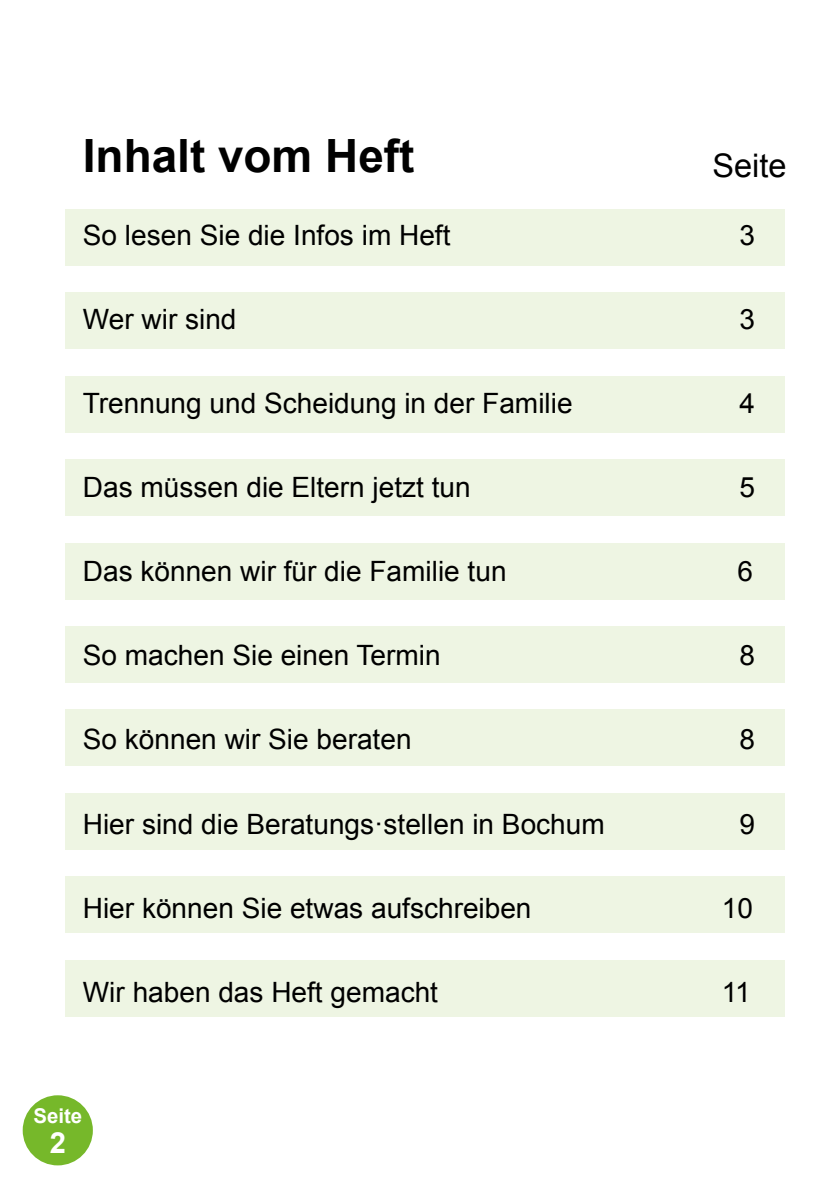
<style>
.page{position:relative;width:840px;height:1191px;background:#fff}
.page>*{position:absolute;margin:0;border:0;box-sizing:border-box;transform-origin:0 0}
.t1{font:700 45.8px "Arial";color:#000}
.t2{font:32.4px "Arial";color:#000}
.t3{font:700 29px "Arial";color:#fff}
.t4{font:28px "Arial";color:#000}
.t5{font:700 20.4px "Arial";color:#fff}
</style>
<div class="page">
<div style="left:23px;top:1095px;width:70px;height:70px;background:#76b82a;border-radius:50%"></div>
<div style="left:65px;top:209px;width:719px;height:57px;background:#eef5e3"></div>
<div style="left:65px;top:292px;width:719px;height:57px;background:#eef5e3"></div>
<div style="left:65px;top:376px;width:719px;height:57px;background:#eef5e3"></div>
<div style="left:65px;top:459px;width:719px;height:57px;background:#eef5e3"></div>
<div style="left:65px;top:543px;width:719px;height:56px;background:#eef5e3"></div>
<div style="left:65px;top:626px;width:719px;height:57px;background:#eef5e3"></div>
<div style="left:65px;top:709px;width:719px;height:57px;background:#eef5e3"></div>
<div style="left:65px;top:793px;width:719px;height:56px;background:#eef5e3"></div>
<div style="left:65px;top:876px;width:719px;height:57px;background:#eef5e3"></div>
<div style="left:65px;top:959px;width:719px;height:57px;background:#eef5e3"></div>
<h1 class="t1" style="left:83px;top:126px;width:333px">Inhalt vom Heft</h1>
<p class="t2" style="left:712px;top:144px;width:76px">Seite</p>
<p class="t4" style="left:83px;top:217px;width:369px">So lesen Sie die Infos im Heft</p>
<p class="t4" style="left:739px;top:217px;width:17px">3</p>
<p class="t4" style="left:83px;top:301px;width:155px">Wer wir sind</p>
<p class="t4" style="left:739px;top:301px;width:17px">3</p>
<p class="t4" style="left:83px;top:385px;width:491px">Trennung und Scheidung in der Familie</p>
<p class="t4" style="left:739px;top:385px;width:17px">4</p>
<p class="t4" style="left:83px;top:469px;width:389px">Das müssen die Eltern jetzt tun</p>
<p class="t4" style="left:739px;top:469px;width:17px">5</p>
<p class="t4" style="left:83px;top:553px;width:425px">Das können wir für die Familie tun</p>
<p class="t4" style="left:737px;top:553px;width:17px">6</p>
<p class="t4" style="left:83px;top:637px;width:359px">So machen Sie einen Termin</p>
<p class="t4" style="left:739px;top:637px;width:17px">8</p>
<p class="t4" style="left:83px;top:721px;width:330px">So können wir Sie beraten</p>
<p class="t4" style="left:739px;top:721px;width:17px">8</p>
<p class="t4" style="left:83px;top:805px;width:523px">Hier sind die Beratungs·stellen in Bochum</p>
<p class="t4" style="left:739px;top:805px;width:17px">9</p>
<p class="t4" style="left:83px;top:889px;width:450px">Hier können Sie etwas aufschreiben</p>
<p class="t4" style="left:721px;top:889px;width:33px">10</p>
<p class="t4" style="left:83px;top:973px;width:356px">Wir haben das Heft gemacht</p>
<p class="t4" style="left:721px;top:973px;width:31px">11</p>
<p class="t5" style="left:33px;top:1102px;width:50px">Seite</p>
<p class="t3" style="left:50px;top:1123px;width:18px">2</p>
</div>
